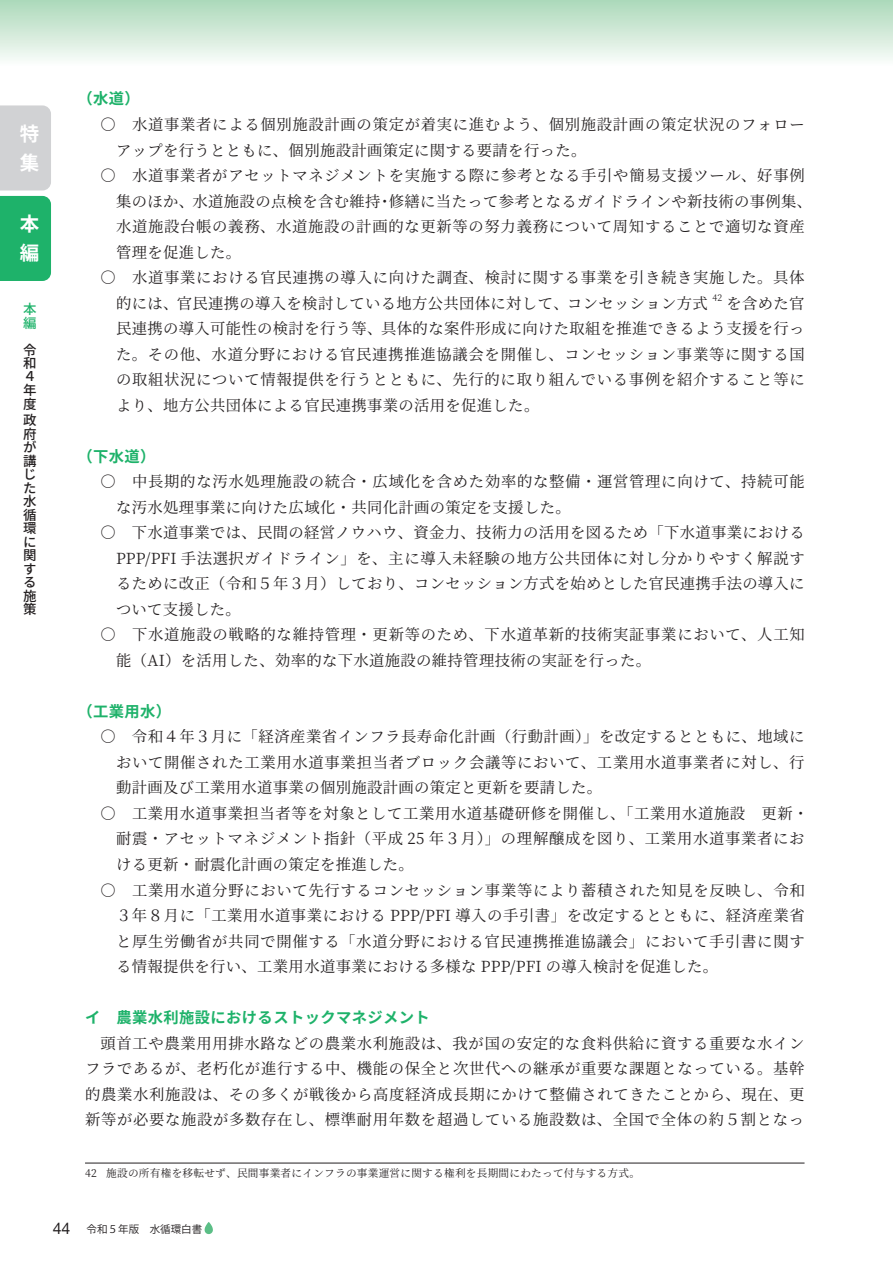
<style>
.page{position:relative;width:893px;height:1263px;background:#fff}
.page>*{position:absolute;margin:0;border:0;box-sizing:border-box;transform-origin:0 0}
.t1{font:700 19.5px/29.2px "Source Han Sans";color:#fff}
.t2{font:15.3px/25.5px "Source Han Serif";letter-spacing:.045em;color:#231f20;text-align:justify}
.t3{font:15.3px "Source Han Serif";letter-spacing:.025em;color:#231f20}
.t4{font:15.3px "Source Han Serif";letter-spacing:.02em;color:#231f20}
.t5{font:700 15.3px "Source Han Sans";letter-spacing:.025em;color:#1eb26a}
.t6{font:500 13.5px/13.5px "Source Han Sans";color:#231f20}
.t7{font:500 13.5px/13.5px "Source Han Sans";color:#1eb26a}
.t8{font:10.65px "Source Han Serif";letter-spacing:.025em;color:#231f20}
.t9{font:10.5px "Koz Go Pr 6 N";color:#231f20}
.t10{font:8.85px "Source Han Serif";color:#231f20}
.s1{font-family:"Helvetica Neue";font-size:15.9px}
</style>
<div class="page">
<div style="left:0;top:0;width:893px;height:66px;background:linear-gradient(to bottom,#abd8b9,#fafdfa)"></div>
<hr style="left:85px;top:1163px;width:719px;height:1px;background:#231f20">
<div style="left:0;top:196px;width:51px;height:85px;background:#1eb26a"></div>
<div style="left:0;top:105px;width:51px;height:85px;background:#d1d2d4"></div>
<svg style="left:205px;top:1222px;width:8px;height:12px"></svg>
<p class="t1" style="left:20px;top:119px;width:20px">特集</p>
<p class="t1" style="left:20px;top:210px;width:21px">本編</p>
<p class="t7" style="left:23px;top:303px;width:15px">本編</p>
<p class="t6" style="left:23px;top:343px;width:15px">令和<br>４年度</p>
<p class="t6" style="left:23px;top:414px;width:15px;text-align:justify">政府が講じた水循環に関する施策</p>
<p class="t5" style="left:77px;top:90px;width:64px">（水道）</p>
<p class="t2" style="left:100px;top:112px;width:706px">○　水道事業者による個別施設計画の策定が着実に進むよう、個別施設計画の策定状況のフォロー</p>
<p class="t3" style="left:116px;top:141px;width:472px">アップを行うとともに、個別施設計画策定に関する要請を行った。</p>
<p class="t2" style="left:100px;top:163px;width:706px">○　水道事業者がアセットマネジメントを実施する際に参考となる手引や簡易支援ツール、好事例</p>
<p class="t3" style="left:116px;top:192px;width:698px">集のほか、水道施設の点検を含む維持・修繕に当たって参考となるガイドラインや新技術の事例集、</p>
<p class="t2" style="left:116px;top:214px;width:690px">水道施設台帳の義務、水道施設の計画的な更新等の努力義務について周知することで適切な資産</p>
<p class="t3" style="left:116px;top:243px;width:127px">管理を促進した。</p>
<p class="t2" style="left:100px;top:265px;width:706px">○　水道事業における官民連携の導入に向けた調査、検討に関する事業を引き続き実施した。具体</p>
<p class="t3" style="left:116px;top:294px;width:593px">的には、官民連携の導入を検討している地方公共団体に対して、コンセッション方式</p>
<p class="t10" style="left:713px;top:293px;width:11px">42</p>
<p class="t2" style="left:116px;top:291px;width:690px;text-indent:610px">を含めた官民連携の導入可能性の検討を行う等、具体的な案件形成に向けた取組を推進できるよう支援を行った。その他、水道分野における官民連携推進協議会を開催し、コンセッション事業等に関する国の取組状況について情報提供を行うとともに、先行的に取り組んでいる事例を紹介すること等により、地方公共団体による官民連携事業の活用を促進した。</p>
<p class="t5" style="left:77px;top:447px;width:80px">（下水道）</p>
<p class="t2" style="left:116px;top:469px;width:690px;text-indent:-16px">○　中長期的な汚水処理施設の統合・広域化を含めた効率的な整備・運営管理に向けて、持続可能な汚水処理事業に向けた広域化・共同化計画の策定を支援した。</p>
<p class="t3" style="left:100px;top:524px;width:706px">○ 下水道事業では、民間の経営ノウハウ、資金力、技術力の活用を図るため「下水道事業における</p>
<p class="t2" style="left:116px;top:546px;width:690px">PPP/PFI 手法選択ガイドライン」を、主に導入未経験の地方公共団体に対し分かりやすく解説す</p>
<p class="t4" style="left:116px;top:575px;width:690px">るために改正（令和５年３月）しており、コンセッション方式を始めとした官民連携手法の導入に</p>
<p class="t4" style="left:116px;top:601px;width:126px">ついて支援した。</p>
<p class="t2" style="left:100px;top:622px;width:706px">○　下水道施設の戦略的な維持管理・更新等のため、下水道革新的技術実証事業において、人工知</p>
<p class="t3" style="left:116px;top:652px;width:537px">能（AI）を活用した、効率的な下水道施設の維持管理技術の実証を行った。</p>
<p class="t5" style="left:77px;top:703px;width:95px">（工業用水）</p>
<p class="t2" style="left:100px;top:724px;width:705px">○　令和４年３月に「経済産業省インフラ長寿命化計画（行動計画）」を改定するとともに、地域に</p>
<p class="t2" style="left:116px;top:750px;width:690px">おいて開催された工業用水道事業担当者ブロック会議等において、工業用水道事業者に対し、行</p>
<p class="t3" style="left:116px;top:779px;width:487px">動計画及び工業用水道事業の個別施設計画の策定と更新を要請した。</p>
<p class="t2" style="left:100px;top:801px;width:710px">○　工業用水道事業担当者等を対象として工業用水道基礎研修を開催し、「工業用水道施設　更新・</p>
<p class="t2" style="left:116px;top:826px;width:690px">耐震・アセットマネジメント指針（平成 25 年３月）」の理解醸成を図り、工業用水道事業者にお</p>
<p class="t3" style="left:116px;top:856px;width:299px">ける更新・耐震化計画の策定を推進した。</p>
<p class="t2" style="left:100px;top:877px;width:706px">○　工業用水道分野において先行するコンセッション事業等により蓄積された知見を反映し、令和</p>
<p class="t2" style="left:116px;top:903px;width:690px">３年８月に「工業用水道事業における PPP/PFI 導入の手引書」を改定するとともに、経済産業省</p>
<p class="t2" style="left:116px;top:928px;width:690px">と厚生労働省が共同で開催する「水道分野における官民連携推進協議会」において手引書に関す</p>
<p class="t3" style="left:116px;top:958px;width:604px">る情報提供を行い、工業用水道事業における多様な PPP/PFI の導入検討を促進した。</p>
<p class="t5" style="left:85px;top:1009px;width:346px">イ　農業水利施設におけるストックマネジメント</p>
<p class="t2" style="left:85px;top:1030px;width:721px;text-indent:15px">頭首工や農業用用排水路などの農業水利施設は、我が国の安定的な食料供給に資する重要な水インフラであるが、老朽化が進行する中、機能の保全と次世代への継承が重要な課題となっている。基幹的農業水利施設は、その多くが戦後から高度経済成長期にかけて整備されてきたことから、現在、更新等が必要な施設が多数存在し、標準耐用年数を超過している施設数は、全国で全体の約５割となっ</p>
<p class="t8" style="left:85px;top:1167px;width:556px">42 施設の所有権を移転せず、民間事業者にインフラの事業運営に関する権利を長期間にわたって付与する方式。</p>
<p class="t9" style="left:53px;top:1223px;width:151px"><span class="s1">44</span> 令和５年版　水循環白書</p>
</div>
